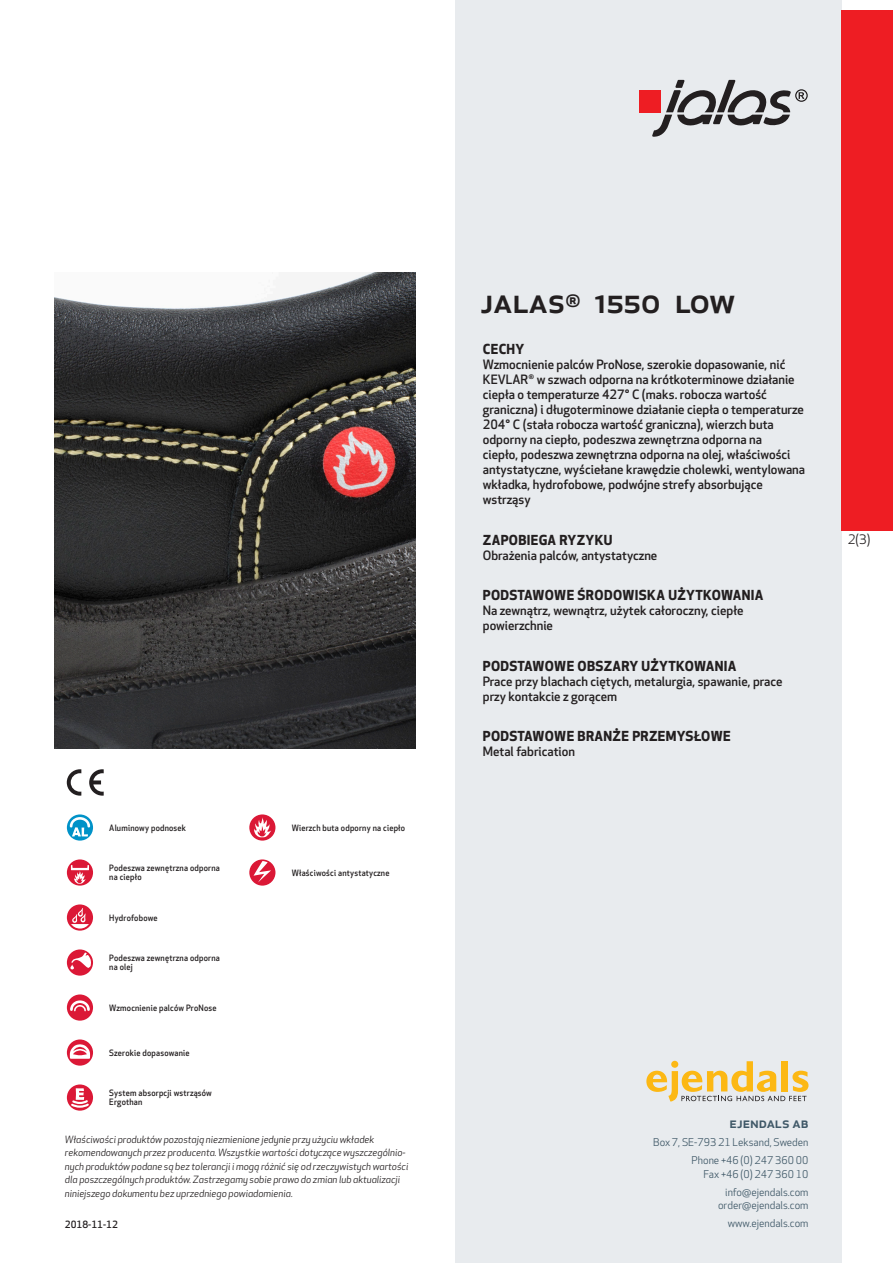
<style>
.page{position:relative;width:893px;height:1263px;background:#fff}
.page>*{position:absolute;margin:0;border:0;box-sizing:border-box;transform-origin:0 0}
.prodname{font:500 34.5px "Apex New";color:#231f20}
.t1{font:500 15px "Apex New";color:#405968}
.Funktion_body{font:700 13.5px "Apex New";letter-spacing:.025em;color:#231f20}
.t2{font:12.75px "Apex New";color:#231f20}
.Funktion_body-2{font:500 12.6px/15px "Apex New";color:#231f20}
.t3{font:10.5px/18px "Apex New";color:#405968;text-align:right}
.t4{font:italic 9.75px/13.5px "Apex New";color:#231f20}
.Sidfot_datum{font:500 9.75px "Apex New";color:#231f20}
.Artikel{font:500 8.55px/9px "Apex New";letter-spacing:.025em;color:#231f20;scale:.95 1}
</style>
<div class="page">
<div style="left:455px;top:0;width:387px;height:1263px;background:#e8ebee"></div>
<svg style="left:646px;top:1061px;width:162px;height:40px"></svg>
<div style="left:842px;top:11px;width:51px;height:520px;background:#ee1d23"></div>
<div style="left:639px;top:90px;width:22px;height:22px;background:#ee1d23"></div>
<svg style="left:652px;top:80px;width:156px;height:57px"></svg>
<svg style="left:67px;top:814px;width:26px;height:27px"></svg>
<svg style="left:70px;top:817px;width:20px;height:19px"></svg>
<svg style="left:67px;top:859px;width:26px;height:27px"></svg>
<svg style="left:71px;top:865px;width:18px;height:19px"></svg>
<svg style="left:67px;top:904px;width:26px;height:27px"></svg>
<svg style="left:71px;top:908px;width:18px;height:20px"></svg>
<svg style="left:67px;top:949px;width:26px;height:27px"></svg>
<svg style="left:70px;top:952px;width:21px;height:17px"></svg>
<div style="left:67px;top:994px;width:26px;height:27px;background:#db1836;border-radius:50%"></div>
<svg style="left:70px;top:1000px;width:20px;height:11px"></svg>
<svg style="left:67px;top:1039px;width:26px;height:27px"></svg>
<svg style="left:70px;top:1044px;width:20px;height:15px"></svg>
<svg style="left:67px;top:1084px;width:26px;height:27px"></svg>
<svg style="left:69px;top:1088px;width:22px;height:21px"></svg>
<svg style="left:249px;top:814px;width:26px;height:27px"></svg>
<svg style="left:254px;top:817px;width:17px;height:20px"></svg>
<svg style="left:249px;top:859px;width:26px;height:27px"></svg>
<svg style="left:254px;top:861px;width:17px;height:21px"></svg>
<svg style="left:89px;top:769px;width:15px;height:27px"></svg>
<svg style="left:67px;top:769px;width:14px;height:27px"></svg>
<img style="left:54px;top:272px;width:361px;height:476px">
<p class="Artikel" style="left:109px;top:823px;width:82px">Aluminowy podnosek</p>
<p class="Artikel" style="left:109px;top:864px;width:118px">Podeszwa zewnętrzna odporna na ciepło</p>
<p class="Artikel" style="left:109px;top:913px;width:52px">Hydrofobowe</p>
<p class="Artikel" style="left:109px;top:954px;width:118px">Podeszwa zewnętrzna odporna na olej</p>
<p class="Artikel" style="left:109px;top:1003px;width:114px">Wzmocnienie palców ProNose</p>
<p class="Artikel" style="left:109px;top:1048px;width:86px">Szerokie dopasowanie</p>
<p class="Artikel" style="left:109px;top:1089px;width:109px">System absorpcji wstrząsów<br>Ergothan</p>
<p class="Artikel" style="left:292px;top:823px;width:121px">Wierzch buta odporny na ciepło</p>
<p class="Artikel" style="left:292px;top:868px;width:104px">Właściwości antystatyczne</p>
<p class="t4" style="left:65px;top:1132px;width:345px">Właściwości produktów pozostają niezmienione jedynie przy użyciu wkładek rekomendowanych przez producenta. Wszystkie wartości dotyczące wyszczególnio&shy;nych produktów podane są bez tolerancji i mogą różnić się od rzeczywistych wartości dla poszczególnych produktów. Zastrzegamy sobie prawo do zmian lub aktualizacji niniejszego dokumentu bez uprzedniego powiadomienia.</p>
<p class="Sidfot_datum" style="left:65px;top:1218px;width:54px">2018-11-12</p>
<p class="prodname" style="left:480px;top:277px;width:256px">JALAS<sup>®</sup> 1550 Low</p>
<p class="Funktion_body" style="left:483px;top:339px;width:43px">CECHY</p>
<p class="Funktion_body-2" style="left:483px;top:356px;width:324px">Wzmocnienie palców ProNose, szerokie dopasowanie, nić KEVLAR<sup>®</sup> w szwach odporna na krótkoterminowe działanie ciepła o temperaturze 427° C (maks. robocza wartość graniczna) i długoterminowe działanie ciepła o temperaturze 204° C (stała robocza wartość graniczna), wierzch buta odporny na ciepło, podeszwa zewnętrzna odporna na<br>ciepło, podeszwa zewnętrzna odporna na olej, właściwości antystatyczne, wyściełane krawędzie cholewki, wentylowana wkładka, hydrofobowe, podwójne strefy absorbujące wstrząsy</p>
<p class="Funktion_body" style="left:483px;top:530px;width:131px">ZAPOBIEGA RYZYKU</p>
<p class="Funktion_body-2" style="left:483px;top:547px;width:176px">Obrażenia palców, antystatyczne</p>
<p class="Funktion_body" style="left:483px;top:585px;width:282px">PODSTAWOWE ŚRODOWISKA UŻYTKOWANIA</p>
<p class="Funktion_body-2" style="left:483px;top:603px;width:262px">Na zewnątrz, wewnątrz, użytek całoroczny, ciepłe powierzchnie</p>
<p class="Funktion_body" style="left:483px;top:656px;width:255px">PODSTAWOWE OBSZARY UŻYTKOWANIA</p>
<p class="Funktion_body-2" style="left:483px;top:673px;width:301px">Prace przy blachach ciętych, metalurgia, spawanie, prace przy kontakcie z gorącem</p>
<p class="Funktion_body" style="left:483px;top:727px;width:249px">PODSTAWOWE BRANŻE PRZEMYSŁOWE</p>
<p class="Funktion_body-2" style="left:483px;top:744px;width:94px">Metal fabrication</p>
<p class="t2" style="left:848px;top:531px;width:24px">2(3)</p>
<p class="t1" style="left:729px;top:1113px;width:80px">ejendals ab</p>
<p class="t3" style="left:653px;top:1133px;width:157px">Box 7, SE-793 21 Leksand, Sweden<br>Phone +46 (0) 247 360 00</p>
<p class="t3" style="left:703px;top:1165px;width:107px">Fax +46 (0) 247 360 10 info@ejendals.com</p>
<p class="t3" style="left:718px;top:1196px;width:92px">order@ejendals.com</p>
<p class="t3" style="left:728px;top:1215px;width:82px">www.ejendals.com</p>
</div>
